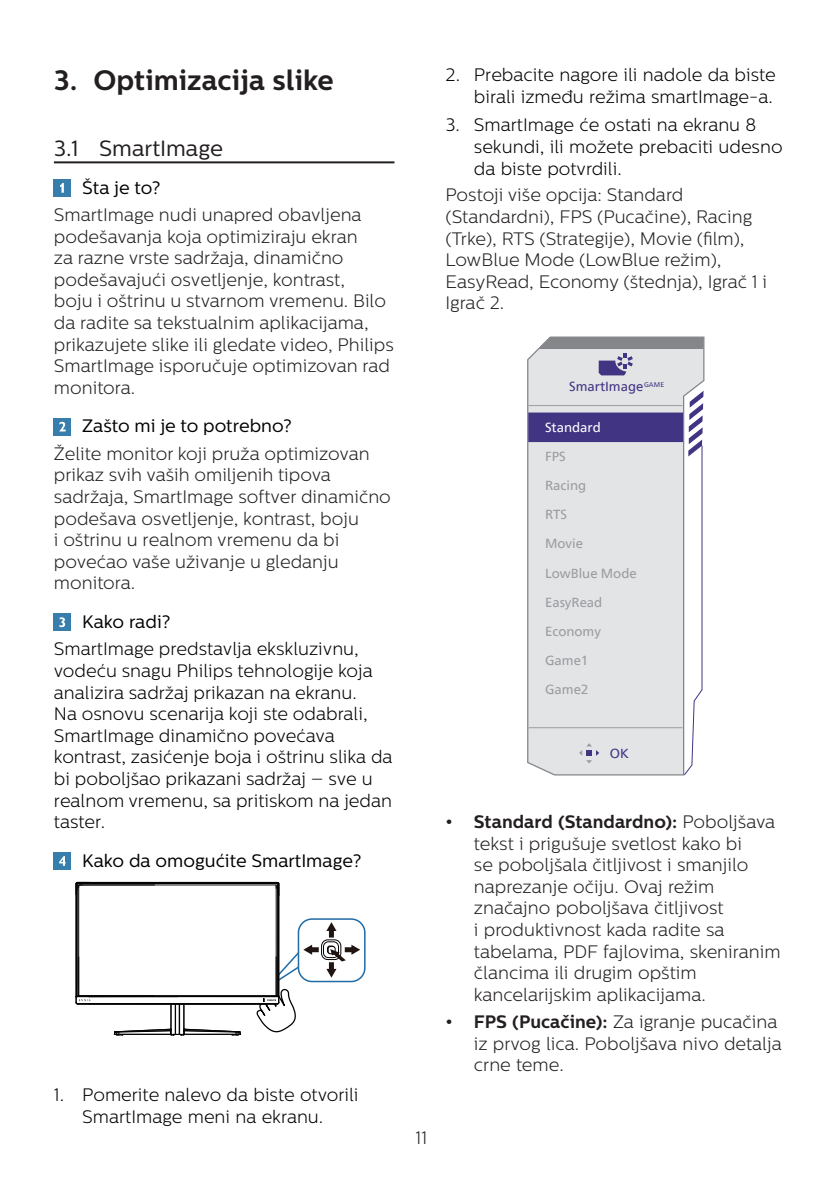
<style>
.page{position:relative;width:840px;height:1191px;background:#fff}
.page>*{position:absolute;margin:0;border:0;box-sizing:border-box;transform-origin:0 0}
.t1{font:700 28px "Centrale Sans";color:#231f20}
.t2{font:22px "Centrale Sans";color:#231f20}
.chapter-paragraph{font:300 18px/21.6px "Centrale Sans";color:#231f20}
.chapter-paragraph-2{font:300 18px/21.6px "Centrale Sans";color:#000}
.Heading_4{font:18px "Centrale Sans";color:#000}
.t3{font:13px "Neue Frutiger World";color:#9b9ca0}
.t4{font:13px "Neue Frutiger World";color:#413483}
.t5{font:13px "Neue Frutiger World";color:#fff}
.s1{font-weight:700}
</style>
<div class="page">
<hr style="left:54px;top:161px;width:340px;height:2px;background:#231f20">
<div style="left:54px;top:179px;width:17px;height:17px;background:#377eac"></div>
<svg style="left:60px;top:183px;width:4px;height:10px"></svg>
<div style="left:54px;top:418px;width:17px;height:17px;background:#377eac"></div>
<svg style="left:59px;top:422px;width:7px;height:9px"></svg>
<div style="left:54px;top:613px;width:17px;height:17px;background:#377eac"></div>
<svg style="left:59px;top:617px;width:6px;height:10px"></svg>
<div style="left:54px;top:852px;width:17px;height:17px;background:#377eac"></div>
<svg style="left:59px;top:856px;width:7px;height:9px"></svg>
<div style="left:297px;top:918px;width:68px;height:64px;border:2px solid #216da8;border-radius:14px"></div>
<svg style="left:326px;top:922px;width:10px;height:15px"></svg>
<div style="left:321px;top:939px;width:20px;height:21px;border:1px solid #080305;border-radius:6px"></div>
<div style="left:323px;top:941px;width:15px;height:17px;border:1px solid #080305;border-radius:5px"></div>
<hr style="left:76px;top:883px;width:1px;height:113px;background:#030303">
<hr style="left:78px;top:885px;width:1px;height:111px;background:#030303">
<hr style="left:77px;top:1003px;width:200px;height:1px;background:#030303">
<hr style="left:77px;top:996px;width:201px;height:1px;background:#030303">
<hr style="left:79px;top:995px;width:197px;height:1px;background:#030303">
<svg style="left:77px;top:961px;width:1px;height:26px"></svg>
<hr style="left:170px;top:1004px;width:1px;height:30px;background:#030303">
<hr style="left:171px;top:1004px;width:1px;height:30px;background:#030303">
<hr style="left:175px;top:1004px;width:1px;height:30px;background:#030303">
<hr style="left:179px;top:1004px;width:1px;height:30px;background:#030303">
<hr style="left:183px;top:1004px;width:1px;height:30px;background:#030303">
<hr style="left:79px;top:884px;width:197px;height:1px;background:#030303">
<hr style="left:77px;top:883px;width:200px;height:1px;background:#030303">
<hr style="left:77px;top:882px;width:200px;height:1px;background:#030303">
<hr style="left:276px;top:885px;width:1px;height:111px;background:#030303">
<hr style="left:277px;top:883px;width:1px;height:113px;background:#030303">
<hr style="left:278px;top:883px;width:1px;height:119px;background:#030303">
<svg style="left:76px;top:882px;width:14px;height:12px"></svg>
<svg style="left:114px;top:1028px;width:127px;height:7px"></svg>
<svg style="left:272px;top:882px;width:7px;height:13px"></svg>
<svg style="left:255px;top:944px;width:111px;height:89px"></svg>
<svg style="left:76px;top:996px;width:14px;height:8px"></svg>
<div style="left:527px;top:336px;width:177px;height:440px;background:#e3e4e6"></div>
<svg style="left:683px;top:391px;width:20px;height:385px"></svg>
<hr style="left:528px;top:405px;width:154px;height:1px;background:#9b9ca0">
<hr style="left:528px;top:727px;width:154px;height:1px;background:#9b9ca0">
<div style="left:527px;top:412px;width:155px;height:30px;background:#413483"></div>
<svg style="left:578px;top:743px;width:21px;height:20px"></svg>
<svg style="left:538px;top:337px;width:165px;height:38px;background:#bcbcc3"></svg>
<p class="t1" style="left:54px;top:63px;width:281px">3. Optimizacija slike</p>
<p class="t2" style="left:54px;top:135px;width:171px">3.1 SmartImage</p>
<p class="Heading_4" style="left:82px;top:177px;width:80px">Šta je to?</p>
<p class="chapter-paragraph" style="left:54px;top:204px;width:341px">SmartImage nudi unapred obavljena podešavanja koja optimiziraju ekran<br>za razne vrste sadržaja, dinamično podešavajući osvetljenje, kontrast,<br>boju i oštrinu u stvarnom vremenu. Bilo da radite sa tekstualnim aplikacijama, prikazujete slike ili gledate video, Philips SmartImage isporučuje optimizovan rad monitora.</p>
<p class="Heading_4" style="left:82px;top:416px;width:211px">Zašto mi je to potrebno?</p>
<p class="chapter-paragraph" style="left:54px;top:443px;width:338px">Želite monitor koji pruža optimizovan prikaz svih vaših omiljenih tipova sadržaja, SmartImage softver dinamično podešava osvetljenje, kontrast, boju<br>i oštrinu u realnom vremenu da bi povećao vaše uživanje u gledanju monitora.</p>
<p class="Heading_4" style="left:82px;top:611px;width:90px">Kako radi?</p>
<p class="chapter-paragraph-2" style="left:54px;top:638px;width:340px">SmartImage predstavlja ekskluzivnu, vodeću snagu Philips tehnologije koja analizira sadržaj prikazan na ekranu.<br>Na osnovu scenarija koji ste odabrali, SmartImage dinamično povećava kontrast, zasićenje boja i oštrinu slika da bi poboljšao prikazani sadržaj – sve u realnom vremenu, sa pritiskom na jedan taster.</p>
<p class="Heading_4" style="left:82px;top:850px;width:280px">Kako da omogućite SmartImage?</p>
<p class="chapter-paragraph-2" style="left:54px;top:1084px;width:306px;text-align:center">1. Pomerite nalevo da biste otvorili<br>SmartImage meni na ekranu.</p>
<p class="chapter-paragraph-2" style="left:445px;top:64px;width:331px;text-align:right">2. Prebacite nagore ili nadole da biste birali između režima smartImage-a.</p>
<p class="chapter-paragraph-2" style="left:473px;top:114px;width:310px;text-indent:-28px">3. SmartImage će ostati na ekranu 8 sekundi, ili možete prebaciti udesno da biste potvrdili.</p>
<p class="chapter-paragraph" style="left:445px;top:184px;width:323px">Postoji više opcija: Standard (Standardni), FPS (Pucačine), Racing (Trke), RTS (Strategije), Movie (film),<br>LowBlue Mode (LowBlue režim),<br>EasyRead, Economy (štednja), Igrač 1 i<br>Igrač 2.</p>
<p class="t4" style="left:569px;top:376px;width:96px">SmartImage<sup>GAME</sup></p>
<p class="t5" style="left:544px;top:417px;width:57px">Standard</p>
<p class="t3" style="left:544px;top:446px;width:22px">FPS</p>
<p class="t3" style="left:544px;top:475px;width:43px">Racing</p>
<p class="t3" style="left:544px;top:504px;width:24px">RTS</p>
<p class="t3" style="left:544px;top:533px;width:39px">Movie</p>
<p class="t3" style="left:544px;top:563px;width:93px">LowBlue Mode</p>
<p class="t3" style="left:544px;top:592px;width:59px">EasyRead</p>
<p class="t3" style="left:544px;top:621px;width:57px">Economy</p>
<p class="t3" style="left:544px;top:650px;width:45px">Game1</p>
<p class="t3" style="left:544px;top:679px;width:45px">Game2</p>
<p class="t4" style="left:609px;top:743px;width:21px">OK</p>
<p class="chapter-paragraph" style="left:473px;top:811px;width:308px;text-indent:-28px"><span class="s1">• Standard (Standardno):</span> Poboljšava tekst i prigušuje svetlost kako bi<br>se poboljšala čitljivost i smanjilo naprezanje očiju. Ovaj režim značajno poboljšava čitljivost<br>i produktivnost kada radite sa tabelama, PDF fajlovima, skeniranim člancima ili drugim opštim kancelarijskim aplikacijama.</p>
<p class="chapter-paragraph" style="left:473px;top:1011px;width:309px;text-indent:-28px"><span class="s1">• FPS (Pucačine):</span> Za igranje pucačina iz prvog lica. Poboljšava nivo detalja crne teme.</p>
<p class="chapter-paragraph" style="left:415px;top:1127px;width:13px">11</p>
</div>
